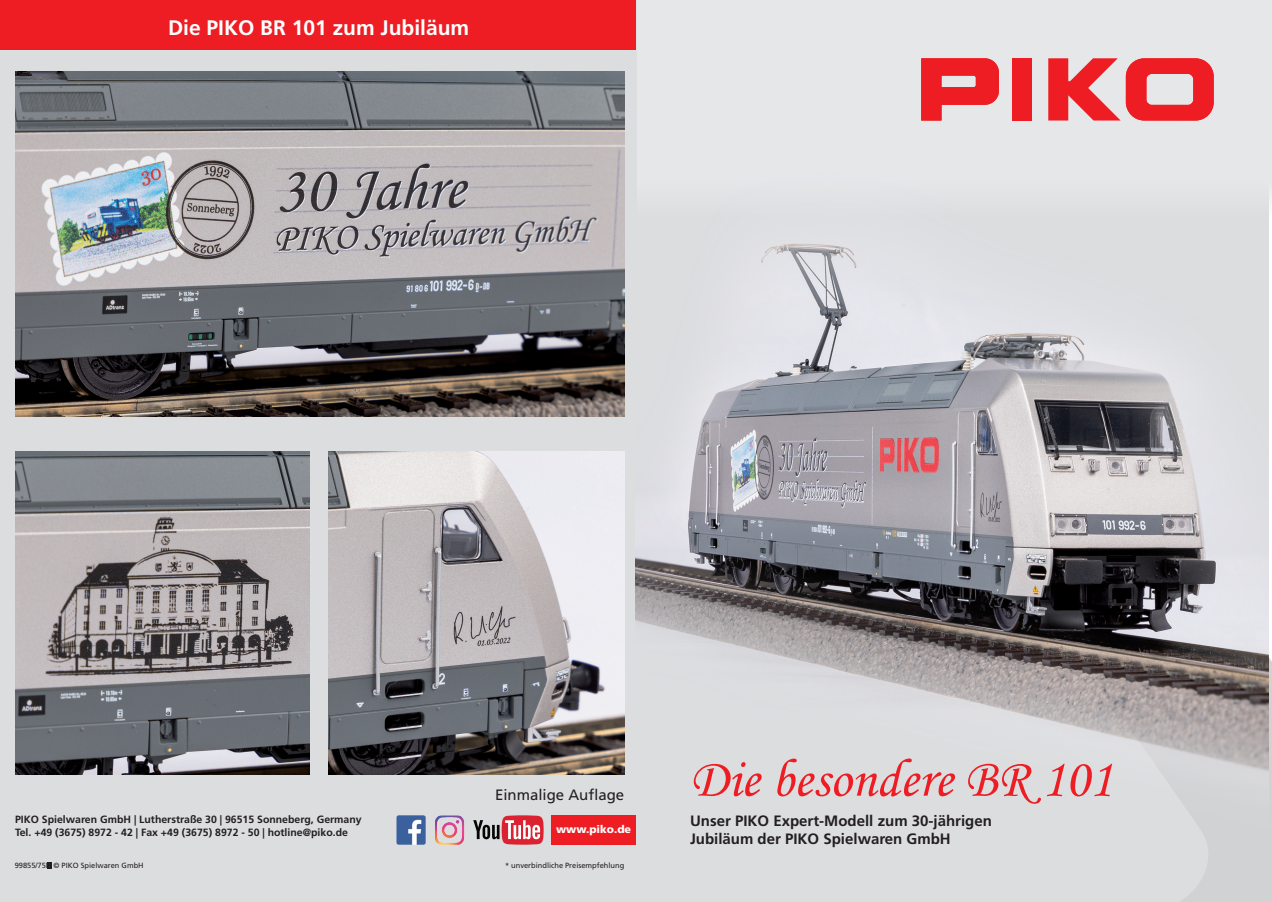
<style>
.page{position:relative;width:1272px;height:902px;background:#fff}
.page>*{position:absolute;margin:0;border:0;box-sizing:border-box;transform-origin:0 0}
.t1{font:54px "Monotype Corsiva";color:#ee1d23}
.t2{font:700 21px "Frutiger LT Std";color:#fff}
.t3{font:700 15px/18px "Frutiger LT Std";color:#231f20}
.t4{font:15px "Frutiger LT Std";color:#231f20}
.t5{font:900 10.8px "Frutiger LT Std";color:#fff}
.t6{font:700 10.5px/12.6px "Frutiger LT Std";color:#231f20}
.t7{font:7.5px "Frutiger LT Std";color:#231f20}
</style>
<div class="page">
<div style="left:0;top:0;width:637px;height:901px;background:#dcdddf"></div>
<div style="left:552px;top:815px;width:84px;height:29px;background:#ee1d23"></div>
<img style="left:435px;top:815px;width:29px;height:29px">
<img style="left:396px;top:815px;width:29px;height:29px">
<svg style="left:473px;top:815px;width:70px;height:29px"></svg>
<div style="left:1222px;top:619px;width:49px;height:282px;background:#d1d2d4"></div>
<div style="left:637px;top:846px;width:585px;height:55px;background:#dcdddf"></div>
<div style="left:637px;top:0;width:634px;height:218px;background:#e6e7e9"></div>
<svg style="left:921px;top:58px;width:77px;height:62px"></svg>
<div style="left:1012px;top:58px;width:20px;height:62px;background:#ee1d23"></div>
<svg style="left:1048px;top:58px;width:165px;height:62px"></svg>
<img style="left:16px;top:72px;width:608px;height:344px">
<img style="left:328px;top:451px;width:296px;height:323px">
<img style="left:16px;top:451px;width:293px;height:323px">
<img style="left:636px;top:215px;width:632px;height:631px">
<div style="left:0;top:0;width:636px;height:49px;background:#ee1d23"></div>
<svg style="left:47px;top:862px;width:4px;height:6px"></svg>
<h2 class="t2" style="left:168px;top:15px;width:303px">Die PIKO BR 101 zum Jubiläum</h2>
<p class="t6" style="left:15px;top:813px;width:348px">PIKO Spielwaren GmbH | Lutherstraße 30 | 96515 Sonneberg, Germany<br>Tel. +49 (3675) 8972 - 42 | Fax +49 (3675) 8972 - 50 | hotline@piko.de</p>
<p class="t7" style="left:15px;top:861px;width:130px">99855/75D © PIKO Spielwaren GmbH</p>
<h3 class="t4" style="left:495px;top:786px;width:131px">Einmalige Auflage</h3>
<p class="t5" style="left:556px;top:822px;width:77px">www.piko.de</p>
<p class="t7" style="left:505px;top:861px;width:121px">* unverbindliche Preisempfehlung</p>
<h1 class="t1" style="left:690px;top:746px;width:424px">Die besondere BR 101</h1>
<h3 class="t3" style="left:690px;top:811px;width:303px">Unser PIKO Expert-Modell zum 30-jährigen<br>Jubiläum der PIKO Spielwaren GmbH</h3>
</div>
